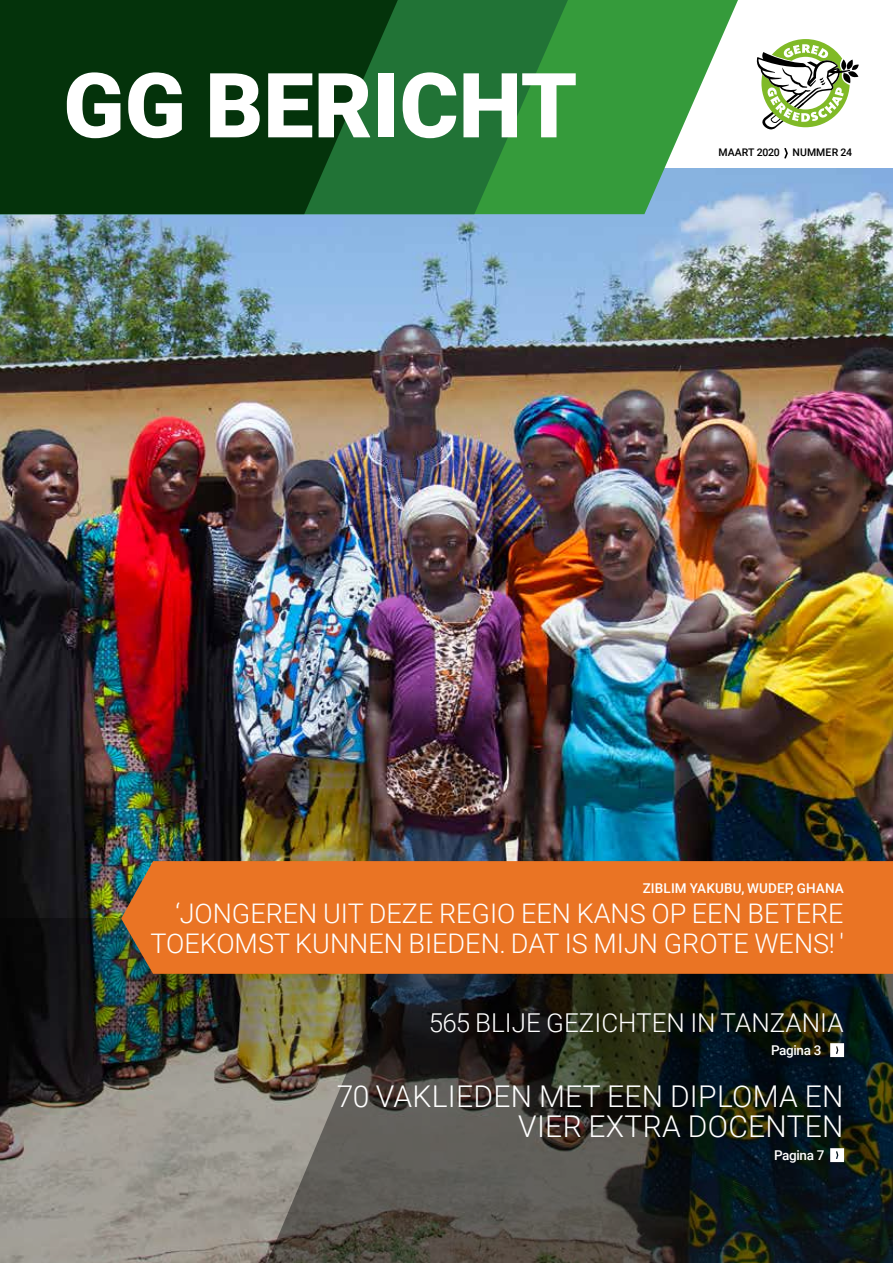
<style>
.page{position:relative;width:893px;height:1263px;background:#fff}
.page>*{position:absolute;margin:0;border:0;box-sizing:border-box;transform-origin:0 0}
.t1{font:900 90px "Roboto";color:#fff}
.t2{font:300 30px/30px "Roboto";letter-spacing:.01em;color:#fff;text-align:right}
.t3{font:300 27px/30px "Roboto";color:#fff;text-align:right}
.t4{font:300 25.95px "Roboto";color:#fff}
.t5{font:500 13.5px "Roboto";letter-spacing:.01em;color:#fff}
.t6{font:500 10.5px "Roboto";letter-spacing:.01em;color:#000}
</style>
<div class="page">
<img style="left:0;top:168px;width:893px;height:750px">
<svg style="left:757px;top:39px;width:102px;height:90px"></svg>
<svg style="left:784px;top:148px;width:4px;height:11px"></svg>
<img style="left:0;top:918px;width:261px;height:345px">
<img style="left:261px;top:974px;width:632px;height:289px">
<svg style="left:568px;top:0;width:170px;height:214px;fill:#359b3b"></svg>
<svg style="left:404px;top:0;width:164px;height:214px;background:#267e37"></svg>
<svg style="left:0;top:0;width:404px;height:214px;background:#073b10"></svg>
<div style="left:121px;top:861px;width:772px;height:113px;background:#ea7424"></div>
<svg style="left:830px;top:1043px;width:14px;height:14px"></svg>
<svg style="left:830px;top:1148px;width:14px;height:14px"></svg>
<h1 class="t1" style="left:63px;top:42px;width:516px">GG BERICHT</h1>
<p class="t6" style="left:718px;top:145px;width:135px">MAART 2020 NUMMER 24</p>
<p class="t5" style="left:643px;top:879px;width:203px">ZIBLIM YAKUBU, WUDEP, GHANA</p>
<p class="t3" style="left:150px;top:897px;width:695px">‘JONGEREN UIT DEZE REGIO EEN KANS OP EEN BETERE<br>TOEKOMST KUNNEN BIEDEN. DAT IS MIJN GROTE WENS! '</p>
<p class="t4" style="left:429px;top:1005px;width:416px">565 BLIJE GEZICHTEN IN TANZANIA</p>
<p class="t5" style="left:771px;top:1041px;width:52px">Pagina 3</p>
<p class="t2" style="left:337px;top:1081px;width:508px">70 VAKLIEDEN MET EEN DIPLOMA EN<br>VIER EXTRA DOCENTEN</p>
<p class="t5" style="left:774px;top:1146px;width:52px">Pagina 7</p>
</div>
